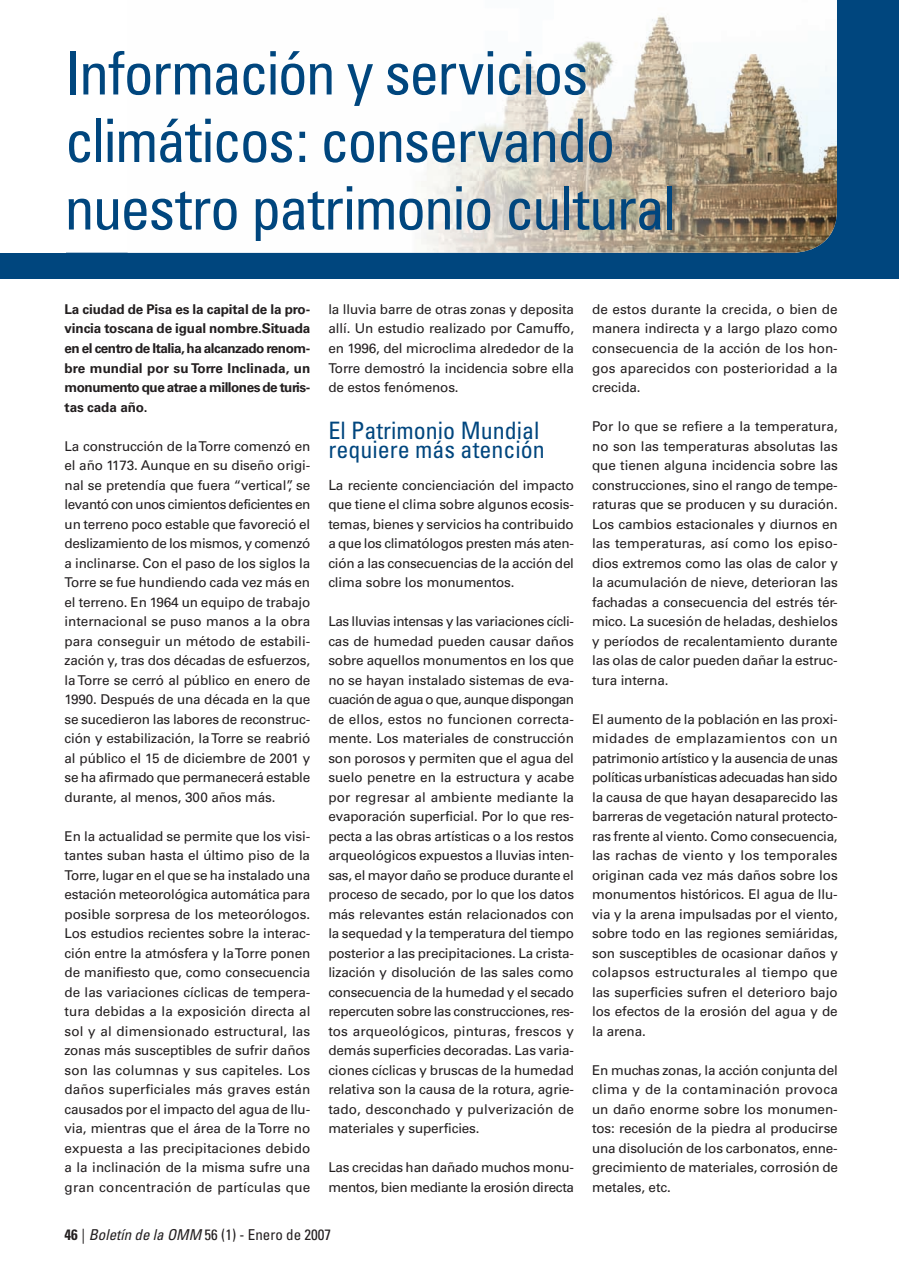
<style>
.page{position:relative;width:899px;height:1264px;background:#fff}
.page>*{position:absolute;margin:0;border:0;box-sizing:border-box;transform-origin:0 0}
.Article_heading{font:condensed 60px/67.5px "Univers";letter-spacing:-.03em;color:#00467e}
.Heading_1{font:condensed 24px/19.5px "Univers";color:#00467e}
.t1{font:condensed 15px "Univers";color:#231f20}
.TEXTO_CORRIDO{font:13.5px/19.5px "Univers";letter-spacing:-.01em;color:#231f20;text-align:justify}
.TEXTO_CORRIDO-2{font:700 13.5px/19.5px "Univers";letter-spacing:-.035em;color:#231f20;text-align:justify}
.s1{font-size:13.95px}
.s2{font-weight:700}
.s3{font-style:italic}
</style>
<div class="page">
<div style="left:0;top:0;width:899px;height:278px;background:#00467e"></div>
<div style="left:66px;top:0;width:62px;height:253px;background:#fff"></div>
<img style="left:128px;top:0;width:709px;height:253px">
<div style="left:0;top:0;width:66px;height:253px;background:#fff"></div>
<p class="Article_heading" style="left:65px;top:39px;width:552px">Información y servicios climáticos: conservando</p>
<p class="Article_heading" style="left:65px;top:174px;width:613px">nuestro patrimonio cultural</p>
<p class="TEXTO_CORRIDO-2" style="left:65px;top:299px;width:247px">La ciudad de Pisa es la capital de la pro&shy;vincia toscana de igual nombre.Situada en el centro de Italia, ha alcanzado renom&shy;bre mundial por su Torre Inclinada, un monumento que atrae a millones de turis&shy;tas cada año.</p>
<p class="TEXTO_CORRIDO" style="left:65px;top:436px;width:247px">La construcción de la Torre comenzó en el año 1173. Aunque en su diseño origi&shy;nal se pretendía que fuera “vertical”, se levantó con unos cimientos deficientes en un terreno poco estable que favoreció el deslizamiento de los mismos, y comenzó a inclinarse. Con el paso de los siglos la Torre se fue hundiendo cada vez más en el terreno. En 1964 un equipo de trabajo internacional se puso manos a la obra para conseguir un método de estabili&shy;zación y, tras dos décadas de esfuerzos, la Torre se cerró al público en enero de 1990. Después de una década en la que se sucedieron las labores de reconstruc&shy;ción y estabilización, la Torre se reabrió al público el 15 de diciembre de 2001 y se ha afirmado que permanecerá estable durante, al menos, 300 años más.</p>
<p class="TEXTO_CORRIDO" style="left:65px;top:826px;width:247px">En la actualidad se permite que los visi&shy;tantes suban hasta el último piso de la Torre, lugar en el que se ha instalado una estación meteorológica automática para posible sorpresa de los meteorólogos.<br>Los estudios recientes sobre la interac&shy;ción entre la atmósfera y la Torre ponen de manifiesto que, como consecuencia de las variaciones cíclicas de tempera&shy;tura debidas a la exposición directa al sol y al dimensionado estructural, las zonas más susceptibles de sufrir daños son las columnas y sus capiteles. Los daños superficiales más graves están causados por el impacto del agua de llu&shy;via, mientras que el área de la Torre no expuesta a las precipitaciones debido a la inclinación de la misma sufre una gran concentración de partículas que</p>
<p class="TEXTO_CORRIDO" style="left:328px;top:299px;width:247px">la lluvia barre de otras zonas y deposita allí. Un estudio realizado por Camuffo, en 1996, del microclima alrededor de la Torre demostró la incidencia sobre ella de estos fenómenos.</p>
<p class="Heading_1" style="left:328px;top:420px;width:218px">El Patrimonio Mundial requiere más atención</p>
<p class="TEXTO_CORRIDO" style="left:328px;top:475px;width:247px"><span class="s1">L</span>a reciente concienciación del impacto que tiene el clima sobre algunos ecosis&shy;temas, bienes y servicios ha contribuido a que los climatólogos presten más aten&shy;ción a las consecuencias de la acción del clima sobre los monumentos.</p>
<p class="TEXTO_CORRIDO" style="left:328px;top:611px;width:247px">Las lluvias intensas y las variaciones cícli&shy;cas de humedad pueden causar daños sobre aquellos monumentos en los que no se hayan instalado sistemas de eva&shy;cuación de agua o que, aunque dispongan de ellos, estos no funcionen correcta&shy;mente. Los materiales de construcción son porosos y permiten que el agua del suelo penetre en la estructura y acabe por regresar al ambiente mediante la evaporación superficial. Por lo que res&shy;pecta a las obras artísticas o a los restos arqueológicos expuestos a lluvias inten&shy;sas, el mayor daño se produce durante el proceso de secado, por lo que los datos más relevantes están relacionados con la sequedad y la temperatura del tiempo posterior a las precipitaciones. La crista&shy;lización y disolución de las sales como consecuencia de la humedad y el secado repercuten sobre las construcciones, res&shy;tos arqueológicos, pinturas, frescos y demás superficies decoradas. Las varia&shy;ciones cíclicas y bruscas de la humedad relativa son la causa de la rotura, agrie&shy;tado, desconchado y pulverización de materiales y superficies.</p>
<p class="TEXTO_CORRIDO" style="left:328px;top:1157px;width:247px">Las crecidas han dañado muchos monu&shy;mentos, bien mediante la erosión directa</p>
<p class="t1" style="left:65px;top:1225px;width:268px"><span class="s2">46</span> | <span class="s3">Boletín de la OMM</span> 56 (1) - Enero de 2007</p>
<p class="TEXTO_CORRIDO" style="left:592px;top:299px;width:247px">de estos durante la crecida, o bien de manera indirecta y a largo plazo como consecuencia de la acción de los hon&shy;gos aparecidos con posterioridad a la crecida.</p>
<p class="TEXTO_CORRIDO" style="left:592px;top:416px;width:247px">Por lo que se refiere a la temperatura, no son las temperaturas absolutas las que tienen alguna incidencia sobre las construcciones, sino el rango de tempe&shy;raturas que se producen y su duración.<br>Los cambios estacionales y diurnos en las temperaturas, así como los episo&shy;dios extremos como las olas de calor y la acumulación de nieve, deterioran las fachadas a consecuencia del estrés tér&shy;mico. La sucesión de heladas, deshielos y períodos de recalentamiento durante las olas de calor pueden dañar la estruc&shy;tura interna.</p>
<p class="TEXTO_CORRIDO" style="left:592px;top:709px;width:247px">El aumento de la población en las proxi&shy;midades de emplazamientos con un patrimonio artístico y la ausencia de unas políticas urbanísticas adecuadas han sido la causa de que hayan desaparecido las barreras de vegetación natural protecto&shy;ras frente al viento. Como consecuencia, las rachas de viento y los temporales originan cada vez más daños sobre los monumentos históricos. El agua de llu&shy;via y la arena impulsadas por el viento, sobre todo en las regiones semiáridas, son susceptibles de ocasionar daños y colapsos estructurales al tiempo que las superficies sufren el deterioro bajo los efectos de la erosión del agua y de la arena.</p>
<p class="TEXTO_CORRIDO" style="left:592px;top:1060px;width:247px">En muchas zonas, la acción conjunta del clima y de la contaminación provoca un daño enorme sobre los monumen&shy;tos: recesión de la piedra al producirse una disolución de los carbonatos, enne&shy;grecimiento de materiales, corrosión de metales, etc.</p>
</div>
